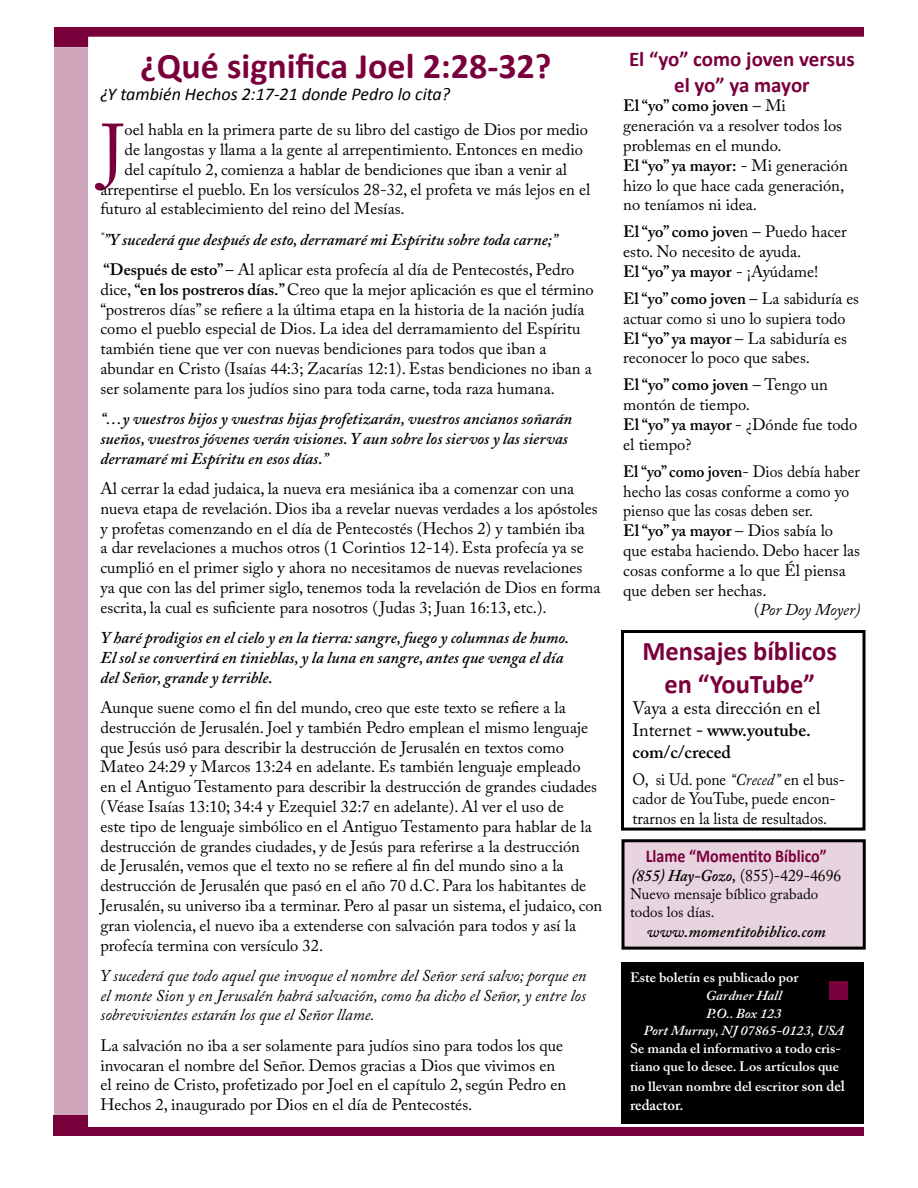
<style>
.page{position:relative;width:918px;height:1188px;background:#fff}
.page>*{position:absolute;margin:0;border:0;box-sizing:border-box;transform-origin:0 0}
.t1{font:72.15px "Adobe Caslon Pro";color:#7a003c}
.t2{font:700 36px "Calibri";color:#7a003c}
.t3{font:700 27px/32.4px "Calibri";color:#7a003c;text-align:center}
.t4{font:700 21px/25.2px "Calibri";color:#7a003c;text-align:center}
.t5{font:18px/21.6px "Adobe Caslon Pro";color:#000}
.t6{font:italic 18px "Calibri";color:#000}
.t7{font:700 18px "Calibri";color:#7a003c;scale:.89 1}
.t8{font:16.5px/19.8px "Adobe Caslon Pro";color:#000}
.t9{font:italic 600 16.5px/19.8px "Adobe Caslon Pro";color:#000}
.t10{font:italic 16.5px/19.8px "Adobe Caslon Pro";color:#000;text-align:justify}
.t11{font:16.5px/19.8px "Adobe Caslon Pro";color:#000;scale:.94 1}
.t12{font:16.5px "Adobe Caslon Pro";color:#000;scale:.95 1}
.t13{font:600 16.5px "Adobe Caslon Pro";color:#000;scale:.95 1}
.t14{font:italic 600 16.5px "Adobe Caslon Pro";color:#000;scale:.95 1}
.t15{font:600 16.5px "Adobe Caslon Pro";color:#000}
.t16{font:15px/18px "Adobe Caslon Pro";color:#000}
.t17{font:600 15px "Adobe Caslon Pro";color:#fff}
.t18{font:600 13.65px/17.9px "Adobe Caslon Pro";color:#fff;scale:1.05 1}
.t19{font:italic 600 13.65px/17.9px "Adobe Caslon Pro";color:#fff;text-align:center;scale:1.05 1}
.s1{font-style:normal}
.s2{font-weight:400;font-style:normal}
.s3{font-weight:600}
.s4{font-weight:400}
.s5{font-style:italic}
.s6{font-size:15px}
</style>
<div class="page">
<div style="left:54px;top:48px;width:34px;height:1075px;background:#d0a6bb"></div>
<svg style="left:54px;top:27px;width:810px;height:20px"></svg>
<div style="left:621px;top:962px;width:243px;height:162px;background:#000"></div>
<div style="left:53px;top:1127px;width:811px;height:9px;background:#7a003c"></div>
<div style="left:54px;top:1115px;width:34px;height:12px;background:#7a003c"></div>
<div style="left:829px;top:981px;width:19px;height:18px;background:#7a003c"></div>
<div style="left:623px;top:841px;width:241px;height:107px;background:#e8d4de"></div>
<div style="left:621px;top:839px;width:245px;height:111px;border:3px solid #000"></div>
<div style="left:621px;top:630px;width:245px;height:201px;border:3px solid #000"></div>
<h2 class="t2" style="left:140px;top:43px;width:413px">¿Qué significa Joel 2:28-32?</h2>
<p class="t6" style="left:100px;top:81px;width:351px">¿Y también Hechos 2:17-21 donde Pedro lo cita?</p>
<h1 class="t1" style="left:100px;top:108px;width:25px">J</h1>
<p class="t8" style="left:124px;top:120px;width:465px">oel habla en la primera parte de su libro del castigo de Dios por medio</p>
<p class="t8" style="left:124px;top:139px;width:460px">de langostas y llama a la gente al arrepentimiento. Entonces en medio</p>
<p class="t8" style="left:124px;top:159px;width:444px">del capítulo 2, comienza a hablar de bendiciones que iban a venir al</p>
<p class="t8" style="left:100px;top:179px;width:491px">arrepentirse el pueblo. En los versículos 28-32, el profeta ve más lejos en el</p>
<p class="t8" style="left:100px;top:199px;width:306px">futuro al establecimiento del reino del Mesías.</p>
<p class="t9" style="left:100px;top:224px;width:475px;line-height:30.3px"><sup>“</sup>”Y sucederá que después de esto, derramaré mi Espíritu sobre toda carne;” <span class="s1">“Después de esto”</span> <span class="s2">– Al aplicar esta profecía al día de Pentecostés, Pedro</span></p>
<p class="t8" style="left:100px;top:279px;width:495px">dice, <span class="s3">“en los postreros días.”</span> Creo que la mejor aplicación es que el término “postreros días” se refiere a la última etapa en la historia de la nación judía como el pueblo especial de Dios. La idea del derramamiento del Espíritu también tiene que ver con nuevas bendiciones para todos que iban a abundar en Cristo (Isaías 44:3; Zacarías 12:1). Estas bendiciones no iban a ser solamente para los judíos sino para toda carne, toda raza humana.</p>
<p class="t9" style="left:100px;top:408px;width:473px">“…y vuestros hijos y vuestras hijas profetizarán, vuestros ancianos soñarán sueños, vuestros jóvenes verán visiones. Y aun sobre los siervos y las siervas derramaré mi Espíritu en esos días.”</p>
<p class="t8" style="left:100px;top:478px;width:501px">Al cerrar la edad judaica, la nueva era mesiánica iba a comenzar con una nueva etapa de revelación. Dios iba a revelar nuevas verdades a los apóstoles y profetas comenzando en el día de Pentecostés (Hechos 2) y también iba<br>a dar revelaciones a muchos otros (1 Corintios 12-14). Esta profecía ya se cumplió en el primer siglo y ahora no necesitamos de nuevas revelaciones ya que con las del primer siglo, tenemos toda la revelación de Dios en forma escrita, la cual es suficiente para nosotros ( Judas 3; Juan 16:13, etc.).</p>
<p class="t9" style="left:100px;top:627px;width:470px">Y haré prodigios en el cielo y en la tierra: sangre, fuego y columnas de humo.<br>El sol se convertirá en tinieblas, y la luna en sangre, antes que venga el día del Señor, grande y terrible.</p>
<p class="t8" style="left:100px;top:697px;width:503px">Aunque suene como el fin del mundo, creo que este texto se refiere a la destrucción de Jerusalén. Joel y también Pedro emplean el mismo lenguaje que Jesús usó para describir la destrucción de Jerusalén en textos como Mateo 24:29 y Marcos 13:24 en adelante. Es también lenguaje empleado<br>en el Antiguo Testamento para describir la destrucción de grandes ciudades (Véase Isaías 13:10; 34:4 y Ezequiel 32:7 en adelante). Al ver el uso de<br>este tipo de lenguaje simbólico en el Antiguo Testamento para hablar de la destrucción de grandes ciudades, y de Jesús para referirse a la destrucción<br>de Jerusalén, vemos que el texto no se refiere al fin del mundo sino a la destrucción de Jerusalén que pasó en el año 70 d.C. Para los habitantes de Jerusalén, su universo iba a terminar. Pero al pasar un sistema, el judaico, con gran violencia, el nuevo iba a extenderse con salvación para todos y así la profecía termina con versículo 32.</p>
<p class="t10" style="left:100px;top:965px;width:488px">Y sucederá que todo aquel que invoque el nombre del Señor será salvo; porque en el monte Sion y en Jerusalén habrá salvación, como ha dicho el Señor, y entre los sobrevivientes estarán los que el Señor llame.</p>
<p class="t8" style="left:100px;top:1035px;width:467px">La salvación no iba a ser solamente para judíos sino para todos los que invocaran el nombre del Señor. Demos gracias a Dios que vivimos en el reino de Cristo, profetizado por Joel en el capítulo 2, según Pedro en Hechos 2, inaugurado por Dios en el día de Pentecostés.</p>
<p class="t4" style="left:629px;top:47px;width:227px">El “yo” como joven versus el yo” ya mayor</p>
<p class="t8" style="left:623px;top:96px;width:226px"><span class="s3">El “yo” como joven</span> – Mi generación va a resolver todos los problemas en el mundo.<br><span class="s3">El “yo” ya mayor:</span> - Mi generación hizo lo que hace cada generación, no teníamos ni idea.</p>
<p class="t8" style="left:623px;top:222px;width:225px"><span class="s3">El “yo” como jove</span>n – Puedo hacer esto. No necesito de ayuda.<br><span class="s3">El “yo” ya mayor</span> - ¡Ayúdame!</p>
<p class="t8" style="left:623px;top:288px;width:237px"><span class="s3">El “yo” como joven</span> – La sabiduría es actuar como si uno lo supiera todo<br><span class="s3">El “yo” ya mayor</span> – La sabiduría es reconocer lo poco que sabes.</p>
<p class="t8" style="left:623px;top:375px;width:236px"><span class="s3">El “yo” como joven</span> – Tengo un montón de tiempo.<br><span class="s3">El “yo” ya mayor</span> - ¿Dónde fue todo el tiempo?</p>
<p class="t13" style="left:623px;top:461px;width:250px">El “yo” como joven<span class="s4">- Dios debía haber</span></p>
<p class="t12" style="left:623px;top:481px;width:239px">hecho las cosas conforme a como yo</p>
<p class="t12" style="left:623px;top:501px;width:201px">pienso que las cosas deben ser.</p>
<p class="t15" style="left:623px;top:521px;width:211px">El “yo” ya mayor <span class="s4">– Dios sabía lo</span></p>
<p class="t8" style="left:623px;top:540px;width:238px">que estaba haciendo. Debo hacer las</p>
<p class="t8" style="left:623px;top:560px;width:224px">cosas conforme a lo que Él piensa</p>
<p class="t8" style="left:623px;top:580px;width:145px">que deben ser hechas.</p>
<p class="t10" style="left:754px;top:600px;width:108px"><span class="s1">(</span>Por Doy Moyer)</p>
<h3 class="t3" style="left:642px;top:635px;width:196px">Mensajes bíblicos en “YouTube”</h3>
<p class="t5" style="left:633px;top:697px;width:189px">Vaya a esta dirección en el<br>Internet <span class="s3">- www.youtube. com/c/creced</span></p>
<p class="t11" style="left:633px;top:769px;width:228px">O, si Ud. pone <span class="s5">“Creced”</span> en el bus&shy;cador de YouTube, puede encon&shy;trarnos en la lista de resultados.</p>
<p class="t7" style="left:646px;top:844px;width:205px">Llame “Momentito Bíblico”</p>
<p class="t14" style="left:631px;top:866px;width:223px">(855) Hay-Gozo, <span class="s2">(855)-429-4696</span></p>
<p class="t16" style="left:630px;top:885px;width:190px">Nuevo mensaje bíblico grabado todos los días.</p>
<p class="t9" style="left:647px;top:922px;width:181px">www.momentitobiblico.com</p>
<p class="t18" style="left:630px;top:968px;width:162px">Este boletín es publicado por</p>
<p class="t19" style="left:644px;top:986px;width:192px">Gardner Hall<br>P.O.. Box 123<br>Port Murray, NJ 07865-0123, USA</p>
<p class="t18" style="left:630px;top:1040px;width:203px">Se manda el informativo a todo cris&shy;tiano que lo desee. Los artículos que</p>
<p class="t18" style="left:630px;top:1077px;width:206px">no llevan nombre del escritor <span class="s6">son del</span></p>
<p class="t17" style="left:630px;top:1096px;width:55px">redactor.</p>
</div>
